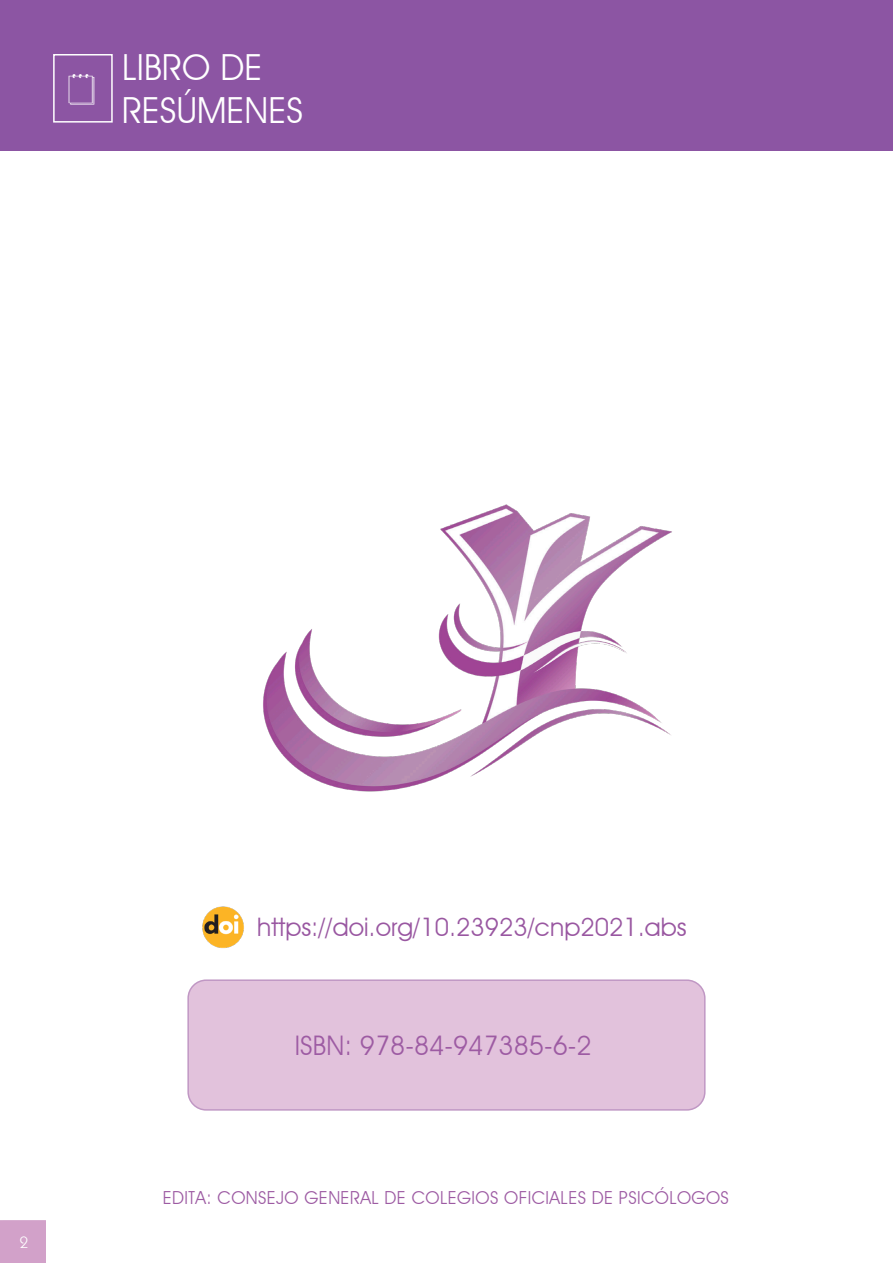
<style>
.page{position:relative;width:893px;height:1263px;background:#fff}
.page>*{position:absolute;margin:0;border:0;box-sizing:border-box;transform-origin:0 0}
.t1{font:36px/43.2px "Advantage";color:#fff}
.t2{font:27px "Advantage";color:#9d5ba3}
.t3{font:25.5px "Advantage";color:#9957a1}
.t4{font:18px "Advantage";letter-spacing:.02em;color:#9d5ba3}
.t5{font:16.5px "Kabel IT Cby BT";color:#fff}
</style>
<div class="page">
<div style="left:0;top:0;width:893px;height:151px;background:#8c55a3"></div>
<div style="left:53px;top:54px;width:60px;height:69px;border:2px solid #fff"></div>
<svg style="left:0;top:1220px;width:46px;height:43px"></svg>
<div style="left:4px;top:1222px;width:39px;height:40px;background:#d2a1c9"></div>
<div style="left:4px;top:1221px;width:40px;height:41px;border:2px solid #d2a1c9"></div>
<div style="left:188px;top:980px;width:517px;height:130px;background:#e2c2dc;border-radius:18px"></div>
<div style="left:187px;top:979px;width:519px;height:132px;border:2px solid #9d5da3;border-radius:18px"></div>
<img style="left:263px;top:504px;width:409px;height:288px">
<img style="left:202px;top:906px;width:42px;height:42px">
<h1 class="t1" style="left:122px;top:46px;width:183px">LIBRO DE<br>RESÚMENES</h1>
<p class="t5" style="left:19px;top:1232px;width:10px">2</p>
<p class="t3" style="left:257px;top:912px;width:431px">https://doi.org/10.23923/cnp2021.abs</p>
<p class="t2" style="left:295px;top:1029px;width:298px">ISBN: 978-84-947385-6-2</p>
<p class="t4" style="left:163px;top:1186px;width:567px">EDITA: CONSEJO GENERAL DE COLEGIOS OFICIALES DE PSICÓLOGOS</p>
</div>
